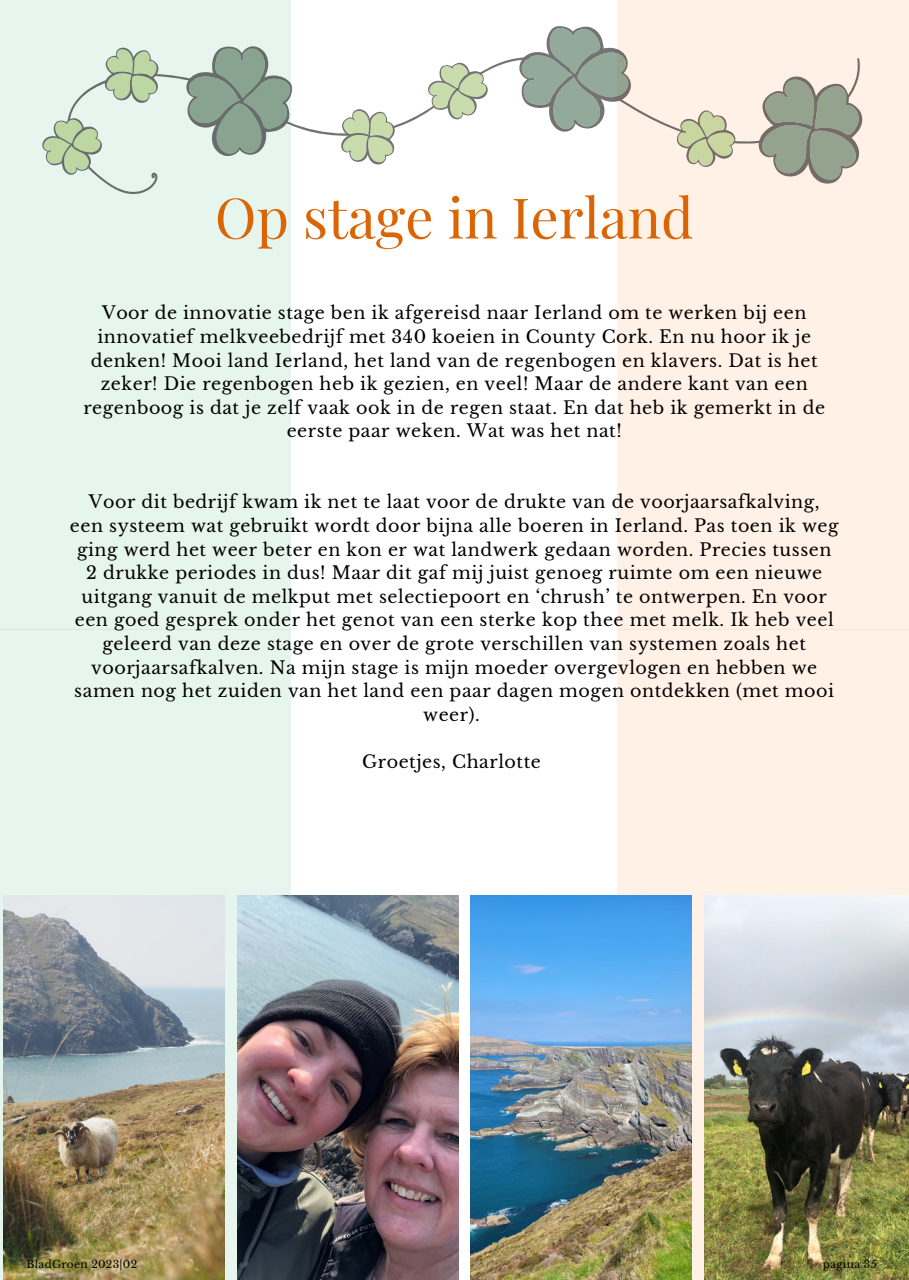
<style>
.page{position:relative;width:909px;height:1280px;background:#fff}
.page>*{position:absolute;margin:0;border:0;box-sizing:border-box;transform-origin:0 0}
.t1{font:56px "Playfair Display";color:#db6505}
.t2{font:17.5px/23.6px "Libre Baskerville";letter-spacing:.03em;color:#000;text-align:center}
.t3{font:10.5px "Libre Baskerville";letter-spacing:.03em;color:#000}
</style>
<div class="page">
<div style="left:0;top:629px;width:291px;height:651px;background:#e6f5ed"></div>
<div style="left:617px;top:629px;width:291px;height:651px;background:#fff1e6"></div>
<img style="left:237px;top:895px;width:221px;height:385px">
<img style="left:4px;top:895px;width:220px;height:385px">
<div style="left:0;top:0;width:291px;height:630px;background:#e6f5ed"></div>
<div style="left:617px;top:0;width:291px;height:630px;background:#fff1e6"></div>
<svg style="left:328px;top:109px;width:81px;height:56px"></svg>
<svg style="left:664px;top:58px;width:199px;height:126px"></svg>
<svg style="left:418px;top:26px;width:229px;height:106px"></svg>
<svg style="left:42px;top:46px;width:271px;height:139px"></svg>
<img style="left:704px;top:895px;width:204px;height:385px">
<img style="left:470px;top:895px;width:221px;height:385px">
<p class="t1" style="left:215px;top:178px;width:480px">Op stage in Ierland</p>
<p class="t2" style="left:83px;top:301px;width:742px">Voor de innovatie stage ben ik afgereisd naar Ierland om te werken bij een innovatief melkveebedrijf met 340 koeien in County Cork. En nu hoor ik je denken! Mooi land Ierland, het land van de regenbogen en klavers. Dat is het zeker! Die regenbogen heb ik gezien, en veel! Maar de andere kant van een regenboog is dat je zelf vaak ook in de regen staat. En dat heb ik gemerkt in de eerste paar weken. Wat was het nat!</p>
<p class="t2" style="left:70px;top:490px;width:769px">Voor dit bedrijf kwam ik net te laat voor de drukte van de voorjaarsafkalving,<br>een systeem wat gebruikt wordt door bijna alle boeren in Ierland. Pas toen ik weg ging werd het weer beter en kon er wat landwerk gedaan worden. Precies tussen 2 drukke periodes in dus! Maar dit gaf mij juist genoeg ruimte om een nieuwe uitgang vanuit de melkput met selectiepoort en ‘chrush’ te ontwerpen. En voor een goed gesprek onder het genot van een sterke kop thee met melk. Ik heb veel geleerd van deze stage en over de grote verschillen van systemen zoals het voorjaarsafkalven. Na mijn stage is mijn moeder overgevlogen en hebben we samen nog het zuiden van het land een paar dagen mogen ontdekken (met mooi weer).</p>
<p class="t2" style="left:362px;top:750px;width:180px">Groetjes, Charlotte</p>
<p class="t3" style="left:27px;top:1257px;width:112px">BladGroen 2023|02</p>
<p class="t3" style="left:822px;top:1257px;width:55px">pagina 35</p>
</div>
